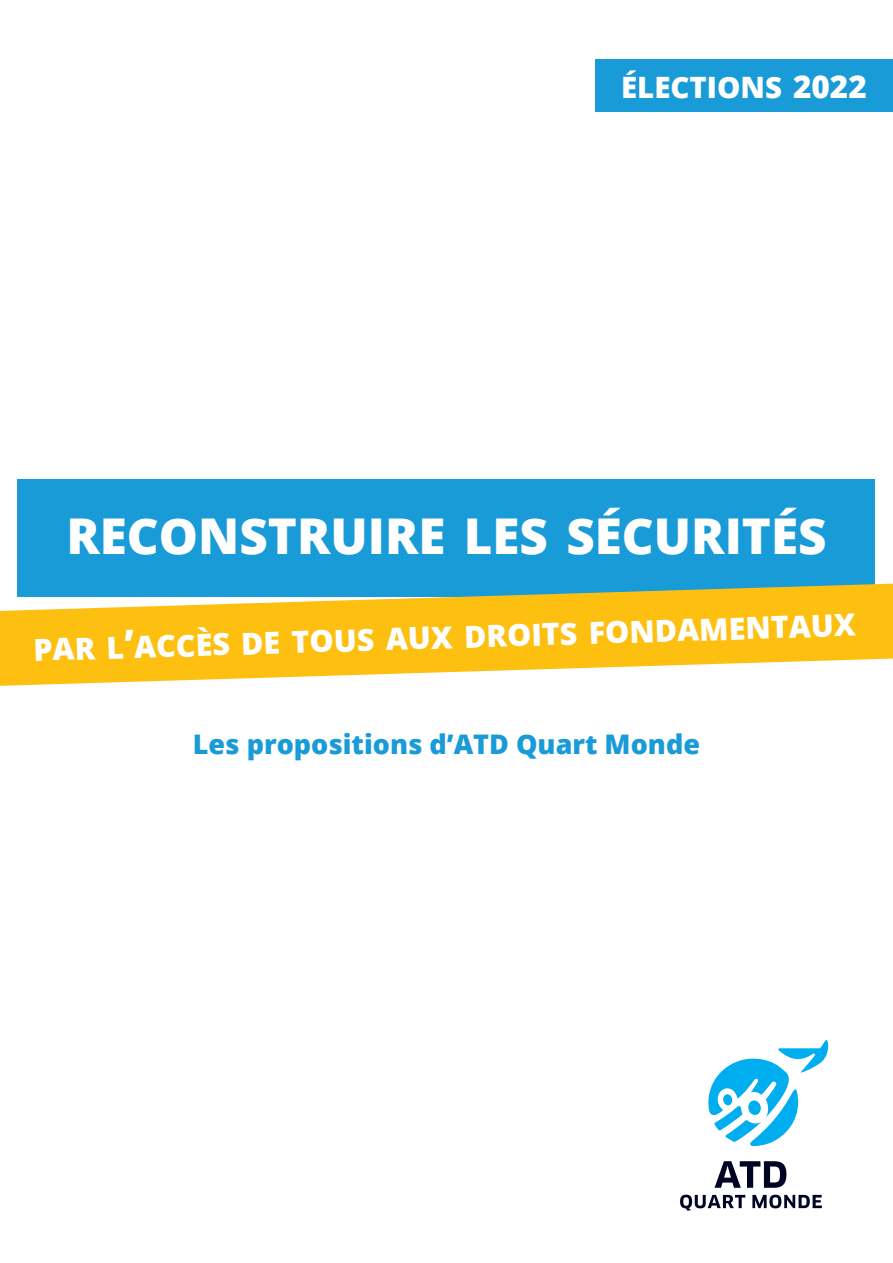
<style>
.page{position:relative;width:893px;height:1263px;background:#fff}
.page>*{position:absolute;margin:0;border:0;box-sizing:border-box;transform-origin:0 0}
.t1{font:800 49.35px "Open Sans";color:#fff}
.t2{font:800 30.45px "Open Sans";color:#fff}
.t3{font:800 29.4px "Open Sans";color:#fff}
.t4{font:800 27px "Open Sans";color:#199bd8}
.s1{font-size:31.5px}
.s2{font-size:39px}
</style>
<div class="page">
<div style="left:595px;top:60px;width:298px;height:52px;background:#199bd8"></div>
<svg style="left:680px;top:1195px;width:65px;height:16px"></svg>
<svg style="left:752px;top:1195px;width:70px;height:13px"></svg>
<svg style="left:714px;top:1161px;width:72px;height:27px"></svg>
<svg style="left:708px;top:1040px;width:120px;height:106px"></svg>
<div style="left:723px;top:1094px;width:9px;height:11px;background:#00aeef;border-radius:50%"></div>
<div style="left:17px;top:479px;width:857px;height:118px;background:#199bd8"></div>
<svg style="left:0;top:584px;width:893px;height:102px;fill:#fdc011"></svg>
<p class="t3" style="left:621px;top:65px;width:247px">ÉLECTIONS <span class="s1">2022</span></p>
<p class="t1" style="left:66px;top:498px;width:762px">RECONSTRUIRE LES SÉCURITÉS</p>
<p class="t2" style="left:33px;top:628px;width:824px;rotate:-2deg">PAR L<span class="s2">’</span>ACCÈS DE TOUS AUX DROITS FONDAMENTAUX</p>
<p class="t4" style="left:193px;top:723px;width:509px">Les propositions d’ATD Quart Monde</p>
</div>
